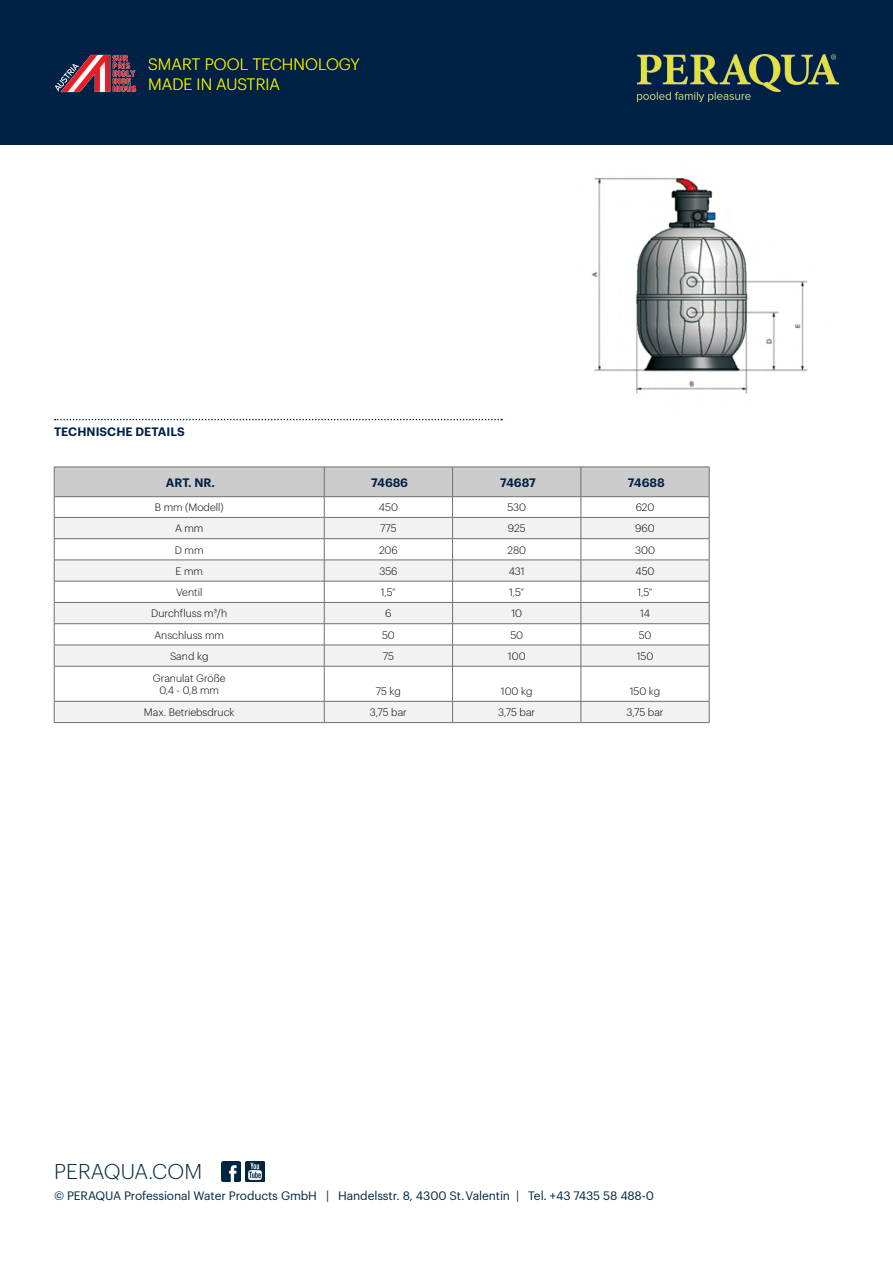
<style>
.page{position:relative;width:893px;height:1263px;background:#fff}
.page>*{position:absolute;margin:0;border:0;box-sizing:border-box;transform-origin:0 0}
.t1{font:300 21px "Graphik LC";letter-spacing:.005em;color:#002542}
.t2{font:300 16.05px/19.4px "Graphik LC";letter-spacing:.005em;color:#e8e100}
.t3{font:12px "Graphik LC";letter-spacing:-.01em;color:#002542}
.Tabelle_Kopf{font:600 12px "Graphik LC";letter-spacing:.005em;color:#002146}
.Tabelle_Fließtext{font:300 10.5px "Graphik LC";color:#000}
</style>
<div class="page">
<div style="left:0;top:0;width:893px;height:145px;background:#002146"></div>
<img style="left:638px;top:54px;width:201px;height:47px">
<img style="left:55px;top:54px;width:82px;height:39px">
<img style="left:222px;top:1162px;width:19px;height:19px">
<img style="left:245px;top:1162px;width:19px;height:19px">
<svg style="left:55px;top:667px;width:654px;height:55px"></svg>
<svg style="left:54px;top:467px;width:656px;height:199px"></svg>
<hr style="left:54px;top:666px;width:270px;height:1px;background:#706f6f">
<hr style="left:54px;top:666px;width:1px;height:35px;background:#706f6f">
<hr style="left:324px;top:666px;width:129px;height:1px;background:#706f6f">
<hr style="left:324px;top:666px;width:1px;height:35px;background:#706f6f">
<hr style="left:453px;top:666px;width:128px;height:1px;background:#706f6f">
<hr style="left:452px;top:666px;width:1px;height:35px;background:#706f6f">
<hr style="left:581px;top:666px;width:128px;height:1px;background:#706f6f">
<hr style="left:581px;top:666px;width:1px;height:35px;background:#706f6f">
<hr style="left:709px;top:666px;width:1px;height:35px;background:#706f6f">
<hr style="left:54px;top:701px;width:270px;height:1px;background:#706f6f">
<svg style="left:54px;top:701px;width:1px;height:21px"></svg>
<hr style="left:324px;top:701px;width:129px;height:1px;background:#706f6f">
<svg style="left:324px;top:701px;width:1px;height:21px"></svg>
<hr style="left:453px;top:701px;width:128px;height:1px;background:#706f6f">
<svg style="left:452px;top:701px;width:1px;height:21px"></svg>
<hr style="left:581px;top:701px;width:128px;height:1px;background:#706f6f">
<svg style="left:581px;top:701px;width:1px;height:21px"></svg>
<svg style="left:709px;top:701px;width:1px;height:21px"></svg>
<hr style="left:54px;top:722px;width:270px;height:1px;background:#706f6f">
<hr style="left:324px;top:722px;width:129px;height:1px;background:#706f6f">
<hr style="left:453px;top:722px;width:128px;height:1px;background:#706f6f">
<hr style="left:581px;top:722px;width:128px;height:1px;background:#706f6f">
<img style="left:591px;top:177px;width:217px;height:217px">
<svg style="left:55px;top:419px;width:447px;height:1px"></svg>
<h2 class="t2" style="left:148px;top:54px;width:213px">SMART POOL TECHNOLOGY<br>MADE IN AUSTRIA</h2>
<p class="Tabelle_Kopf" style="left:54px;top:422px;width:132px">TECHNISCHE DETAILS</p>
<p class="Tabelle_Kopf" style="left:166px;top:473px;width:51px">ART. NR.</p>
<p class="Tabelle_Kopf" style="left:371px;top:473px;width:38px">74686</p>
<p class="Tabelle_Kopf" style="left:500px;top:473px;width:37px">74687</p>
<p class="Tabelle_Kopf" style="left:628px;top:473px;width:38px">74688</p>
<p class="Tabelle_Fließtext" style="left:155px;top:500px;width:70px">B mm (Modell)</p>
<p class="Tabelle_Fließtext" style="left:379px;top:500px;width:21px">450</p>
<p class="Tabelle_Fließtext" style="left:507px;top:500px;width:20px">530</p>
<p class="Tabelle_Fließtext" style="left:636px;top:500px;width:20px">620</p>
<p class="Tabelle_Fließtext" style="left:175px;top:521px;width:30px">A mm</p>
<p class="Tabelle_Fließtext" style="left:380px;top:521px;width:18px">775</p>
<p class="Tabelle_Fließtext" style="left:508px;top:521px;width:19px">925</p>
<p class="Tabelle_Fließtext" style="left:635px;top:521px;width:21px">960</p>
<p class="Tabelle_Fließtext" style="left:175px;top:542px;width:30px">D mm</p>
<p class="Tabelle_Fließtext" style="left:379px;top:542px;width:20px">206</p>
<p class="Tabelle_Fließtext" style="left:507px;top:542px;width:20px">280</p>
<p class="Tabelle_Fließtext" style="left:635px;top:542px;width:21px">300</p>
<p class="Tabelle_Fließtext" style="left:175px;top:563px;width:29px">E mm</p>
<p class="Tabelle_Fließtext" style="left:379px;top:563px;width:20px">356</p>
<p class="Tabelle_Fließtext" style="left:509px;top:563px;width:18px">431</p>
<p class="Tabelle_Fließtext" style="left:635px;top:563px;width:21px">450</p>
<p class="Tabelle_Fließtext" style="left:176px;top:585px;width:28px">Ventil</p>
<p class="Tabelle_Fließtext" style="left:381px;top:585px;width:17px">1,5“</p>
<p class="Tabelle_Fließtext" style="left:509px;top:585px;width:17px">1,5“</p>
<p class="Tabelle_Fließtext" style="left:637px;top:585px;width:17px">1,5“</p>
<p class="Tabelle_Fließtext" style="left:151px;top:606px;width:77px">Durchfluss m3/h</p>
<p class="Tabelle_Fließtext" style="left:385px;top:606px;width:8px">6</p>
<p class="Tabelle_Fließtext" style="left:511px;top:606px;width:12px">10</p>
<p class="Tabelle_Fließtext" style="left:640px;top:606px;width:11px">14</p>
<p class="Tabelle_Fließtext" style="left:154px;top:627px;width:71px">Anschluss mm</p>
<p class="Tabelle_Fließtext" style="left:382px;top:627px;width:14px">50</p>
<p class="Tabelle_Fließtext" style="left:510px;top:627px;width:14px">50</p>
<p class="Tabelle_Fließtext" style="left:639px;top:627px;width:14px">50</p>
<p class="Tabelle_Fließtext" style="left:170px;top:648px;width:40px">Sand kg</p>
<p class="Tabelle_Fließtext" style="left:383px;top:648px;width:13px">75</p>
<p class="Tabelle_Fließtext" style="left:508px;top:648px;width:19px">100</p>
<p class="Tabelle_Fließtext" style="left:637px;top:648px;width:18px">150</p>
<p class="Tabelle_Fließtext" style="left:153px;top:670px;width:74px">Granulat Größe</p>
<p class="Tabelle_Fließtext" style="left:159px;top:683px;width:61px">0,4 - 0,8 mm</p>
<p class="Tabelle_Fließtext" style="left:376px;top:684px;width:27px">75 kg</p>
<p class="Tabelle_Fließtext" style="left:501px;top:684px;width:33px">100 kg</p>
<p class="Tabelle_Fließtext" style="left:630px;top:684px;width:32px">150 kg</p>
<p class="Tabelle_Fließtext" style="left:144px;top:705px;width:92px">Max. Betriebsdruck</p>
<p class="Tabelle_Fließtext" style="left:370px;top:705px;width:39px">3,75 bar</p>
<p class="Tabelle_Fließtext" style="left:498px;top:705px;width:39px">3,75 bar</p>
<p class="Tabelle_Fließtext" style="left:626px;top:705px;width:39px">3,75 bar</p>
<h1 class="t1" style="left:54px;top:1156px;width:150px">PERAQUA.COM</h1>
<p class="t3" style="left:54px;top:1186px;width:601px">© PERAQUA Professional Water Products GmbH | Handelsstr. 8, 4300 St. Valentin | Tel. +43 7435 58 488-0</p>
</div>
